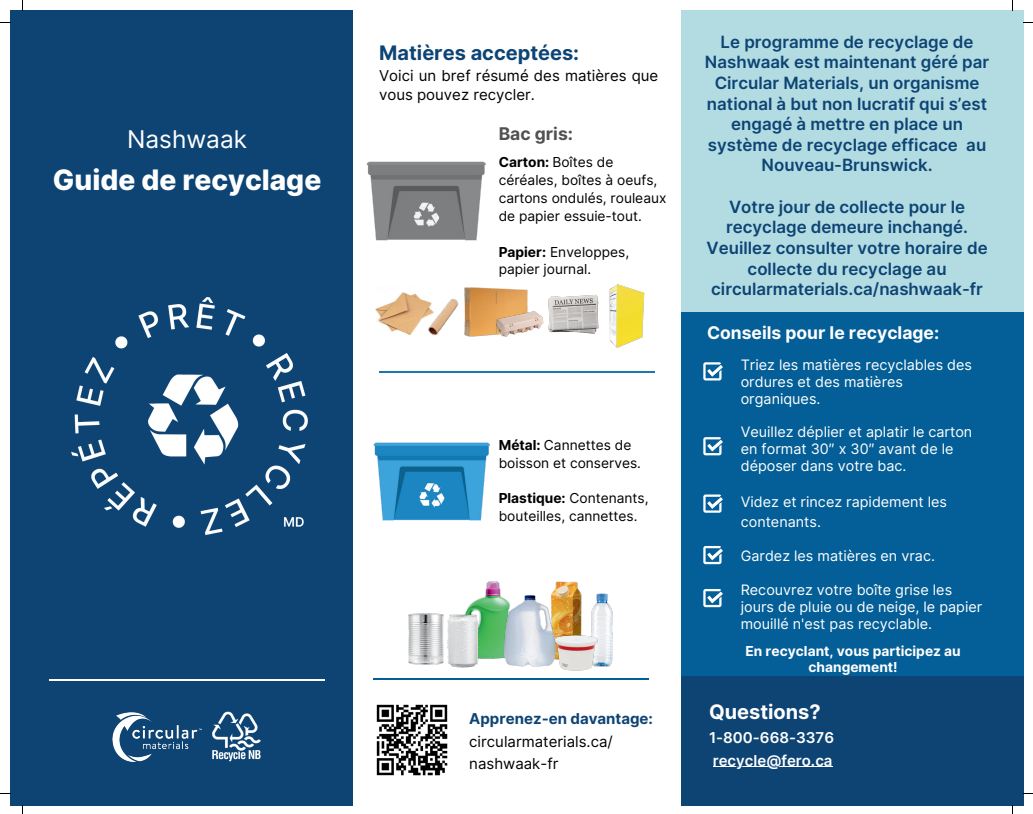
<style>
.page{position:relative;width:1033px;height:814px;background:#fff}
.page>*{position:absolute;margin:0;border:0;box-sizing:border-box;transform-origin:0 0}
.t1{font:800 28.12px "Inter";color:#fff}
.t2{font:24.38px "Inter";color:#fff}
.t3{font:700 20px "Inter";color:#0d4474}
.t4{font:700 20px "Inter";color:#fff}
.t5{font:700 17.5px "Inter";color:#fff}
.t6{font:700 17.5px "Inter";color:#505153}
.t7{font:600 16.88px/20.6px "Inter";color:#0d4474;text-align:center}
.t8{font:15px/22.5px "Inter";color:#000}
.t9{font:600 15px/22.5px "Inter";color:#fff}
.t10{font:700 15px "Inter";color:#0d4474}
.t11{font:14.38px/16.9px "Inter";color:#fff}
.t12{font:13.75px/17.8px "Inter";color:#000}
.t13{font:700 13.75px/16px "Inter";color:#fff;text-align:center}
.s1{font-weight:700}
</style>
<div class="page">
<div style="left:10px;top:10px;width:342px;height:794px;background:#0d4474"></div>
<hr style="left:49px;top:678px;width:276px;height:1px;background:#fff">
<hr style="left:379px;top:371px;width:275px;height:1px;background:#177baa">
<hr style="left:373px;top:678px;width:275px;height:1px;background:#045f98">
<div style="left:681px;top:311px;width:342px;height:381px;background:#045f98"></div>
<div style="left:681px;top:675px;width:342px;height:129px;background:#0d4474"></div>
<div style="left:681px;top:10px;width:342px;height:301px;background:#b2dbe2"></div>
<img style="left:375px;top:292px;width:38px;height:43px">
<img style="left:413px;top:293px;width:39px;height:43px">
<img style="left:452px;top:287px;width:76px;height:50px">
<img style="left:492px;top:305px;width:50px;height:32px">
<img style="left:542px;top:294px;width:57px;height:40px">
<img style="left:609px;top:284px;width:36px;height:64px">
<img style="left:212px;top:711px;width:49px;height:51px">
<img style="left:112px;top:712px;width:90px;height:49px">
<img style="left:366px;top:161px;width:120px;height:80px">
<img style="left:373px;top:442px;width:118px;height:79px">
<img style="left:468px;top:581px;width:26px;height:78px">
<img style="left:399px;top:613px;width:54px;height:67px">
<img style="left:443px;top:607px;width:40px;height:72px">
<img style="left:567px;top:581px;width:15px;height:52px">
<img style="left:494px;top:581px;width:73px;height:86px">
<img style="left:591px;top:593px;width:22px;height:74px">
<img style="left:553px;top:633px;width:45px;height:38px">
<img style="left:71px;top:297px;width:237px;height:238px">
<hr style="left:712px;top:766px;width:120px;height:1px;background:#fff">
<img style="left:376px;top:704px;width:72px;height:72px">
<svg style="left:703px;top:362px;width:20px;height:18px"></svg>
<svg style="left:703px;top:437px;width:20px;height:18px"></svg>
<svg style="left:703px;top:494px;width:20px;height:18px"></svg>
<svg style="left:703px;top:546px;width:20px;height:18px"></svg>
<svg style="left:703px;top:589px;width:20px;height:18px"></svg>
<p class="t3" style="left:379px;top:38px;width:202px">Matières acceptées:</p>
<p class="t8" style="left:379px;top:65px;width:281px;line-height:19.8px">Voici un bref résumé des matières que vous pouvez recycler.</p>
<h2 class="t2" style="left:127px;top:121px;width:121px">Nashwaak</h2>
<p class="t6" style="left:498px;top:120px;width:76px">Bac gris:</p>
<h1 class="t1" style="left:53px;top:159px;width:270px">Guide de recyclage</h1>
<p class="t12" style="left:498px;top:153px;width:169px"><span class="s1">Carton:</span> Boîtes de céréales, boîtes à oeufs, cartons ondulés, rouleaux de papier essuie-tout.</p>
<p class="t12" style="left:498px;top:243px;width:132px"><span class="s1">Papier:</span> Enveloppes, papier journal.</p>
<p class="t12" style="left:498px;top:436px;width:144px"><span class="s1">Métal:</span> Cannettes de boisson et conserves.</p>
<p class="t12" style="left:498px;top:489px;width:151px"><span class="s1">Plastique:</span> Contenants, bouteilles, cannettes.</p>
<p class="t10" style="left:469px;top:707px;width:185px">Apprenez-en davantage:</p>
<p class="t8" style="left:469px;top:730px;width:145px">circularmaterials.ca/ nashwaak-fr</p>
<p class="t7" style="left:705px;top:31px;width:286px">Le programme de recyclage de<br>Nashwaak est maintenant géré par<br>Circular Materials, un organisme national à but non lucratif qui s’est engagé à mettre en place un système de recyclage efficace au<br>Nouveau-Brunswick.</p>
<p class="t7" style="left:706px;top:196px;width:283px">Votre jour de collecte pour le recyclage demeure inchangé.<br>Veuillez consulter votre horaire de collecte du recyclage au circularmaterials.ca/nashwaak-fr</p>
<p class="t5" style="left:707px;top:320px;width:234px">Conseils pour le recyclage:</p>
<p class="t11" style="left:740px;top:356px;width:233px">Triez les matières recyclables des ordures et des matières organiques.</p>
<p class="t11" style="left:740px;top:423px;width:233px">Veuillez déplier et aplatir le carton en format 30″ x 30″ avant de le déposer dans votre bac.</p>
<p class="t11" style="left:740px;top:491px;width:208px;line-height:19.8px">Videz et rincez rapidement les contenants.</p>
<p class="t11" style="left:740px;top:547px;width:196px">Gardez les matières en vrac.</p>
<p class="t11" style="left:740px;top:581px;width:243px">Recouvrez votre boîte grise les jours de pluie ou de neige, le papier mouillé n'est pas recyclable.</p>
<p class="t13" style="left:745px;top:643px;width:217px">En recyclant, vous participez au changement!</p>
<p class="t4" style="left:709px;top:696px;width:113px">Questions?</p>
<p class="t9" style="left:709px;top:725px;width:126px">1-800-668-3376 recycle@fero.ca</p>
</div>
